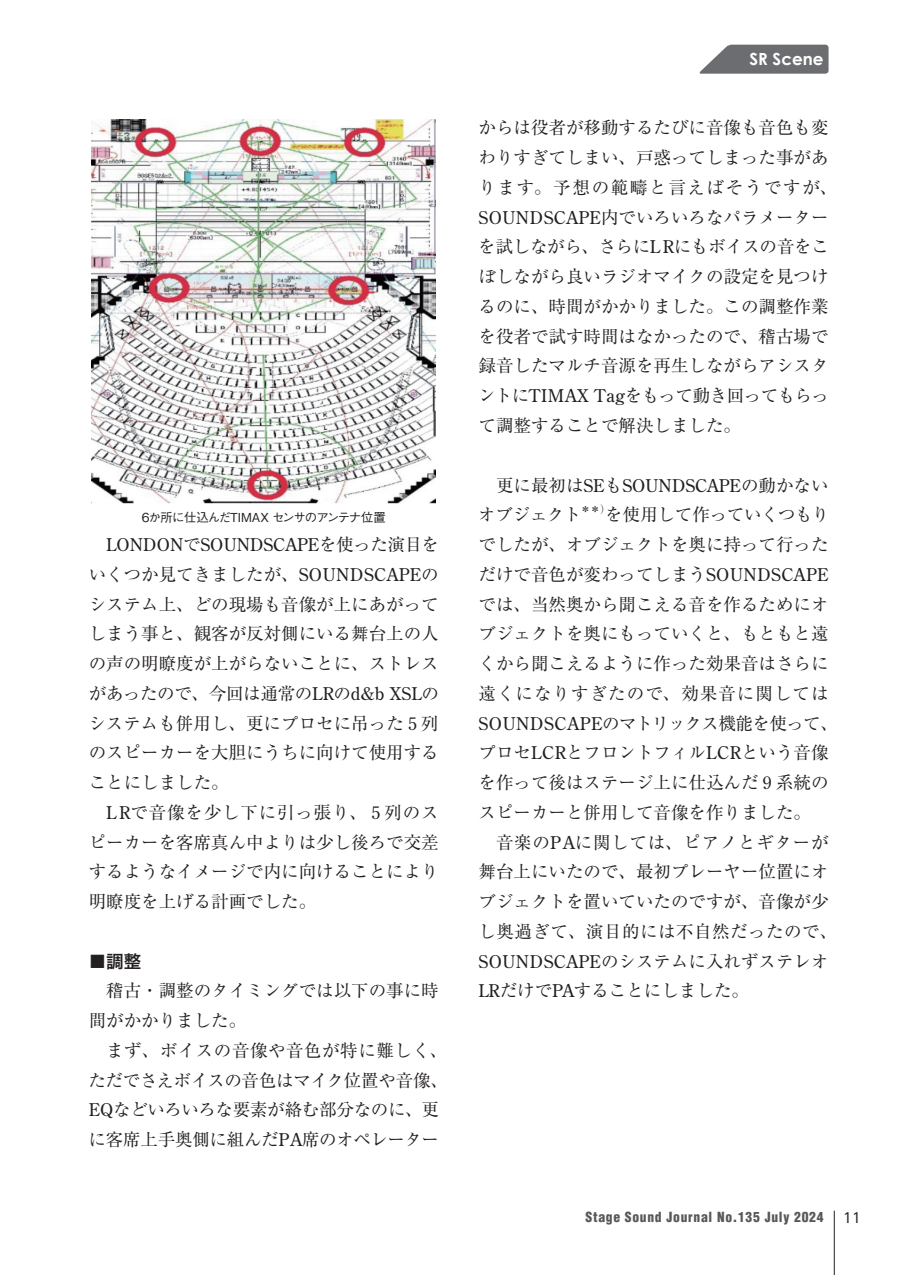
<style>
.page{position:relative;width:903px;height:1275px;background:#fff}
.page>*{position:absolute;margin:0;border:0;box-sizing:border-box;transform-origin:0 0}
.t1{font:17.5px/29.8px "Ryumin Pr 6 N";color:#231f20}
.t2{font:17.5px "Century Old Style";letter-spacing:.005em;color:#231f20}
.t3{font:17.5px "Hira Kaku Pro W6";color:#231f20}
.t4{font:700 16.8px "Century Gothic";color:#fff}
.t5{font:900 condensed 13.65px "Helvetica LT Std";letter-spacing:.05em;color:#57585a}
.t6{font:13.65px "UD Shin Go Pro";color:#231f20}
.t7{font:500 12.42px "Gothic BBB Pr 6 N";letter-spacing:-.07em;color:#231f20}
.t8{font:10.15px "Ryumin Pr 6 N";color:#231f20}
.s1{font-family:"Ryumin Pr 6 N"}
.s2{font-family:"Century Old Style"}
</style>
<div class="page">
<hr style="left:834px;top:1211px;width:1px;height:64px;background:#231f20">
<svg style="left:699px;top:45px;width:129px;height:29px;background:#7d7e81"></svg>
<img style="left:92px;top:119px;width:344px;height:384px">
<p class="t7" style="left:142px;top:507px;width:246px">6か所に仕込んだTIMAX センサのアンテナ位置</p>
<p class="t2" style="left:106px;top:533px;width:334px">LONDON<span class="s1">で</span>SOUNDSCAPE<span class="s1">を使った演目を</span></p>
<p class="t1" style="left:88px;top:558px;width:352px;text-align:justify">いくつか見てきましたが、<span class="s2">SOUNDSCAPE</span>のシステム上、どの現場も音像が上にあがってしまう事と、観客が反対側にいる舞台上の人の声の明瞭度が上がらないことに、ストレスがあったので、今回は通常の<span class="s2">LR</span>の<span class="s2">d&amp;b XSL</span>のシステムも併用し、更にプロセに吊った <span class="s2">5</span> 列のスピーカーを大胆にうちに向けて使用することにしました。</p>
<p class="t1" style="left:89px;top:796px;width:351px;text-align:justify;text-indent:18px"><span class="s2">LR</span>で音像を少し下に引っ張り、 <span class="s2">5</span> 列のスピーカーを客席真ん中よりは少し後ろで交差するようなイメージで内に向けることにより明瞭度を上げる計画でした。</p>
<p class="t3" style="left:89px;top:945px;width:54px">■調整</p>
<p class="t1" style="left:89px;top:975px;width:351px;text-indent:18px">稽古・調整のタイミングでは以下の事に時間がかかりました。</p>
<p class="t1" style="left:88px;top:1034px;width:361px;text-indent:18px">まず、ボイスの音像や音色が特に難しく、ただでさえボイスの音色はマイク位置や音像、<br><span class="s2">EQ</span>などいろいろな要素が絡む部分なのに、更に客席上手奥側に組んだ<span class="s2">PA</span>席のオペレーター</p>
<p class="t4" style="left:749px;top:49px;width:75px">SR Scene</p>
<p class="t1" style="left:478px;top:112px;width:361px">からは役者が移動するたびに音像も音色も変わりすぎてしまい、戸惑ってしまった事があります。予想の範疇と言えばそうですが、<br><span class="s2">SOUNDSCAPE</span>内でいろいろなパラメーターを試しながら、さらに<span class="s2">LR</span>にもボイスの音をこぼしながら良いラジオマイクの設定を見つけるのに、時間がかかりました。この調整作業を役者で試す時間はなかったので、稽古場で録音したマルチ音源を再生しながらアシスタントに<span class="s2">TIMAX Tag</span>をもって動き回ってもらって調整することで解決しました。</p>
<p class="t2" style="left:496px;top:474px;width:334px"><span class="s1">更に最初は</span>SE<span class="s1">も</span>SOUNDSCAPE<span class="s1">の動かない</span></p>
<p class="t1" style="left:478px;top:499px;width:105px">オブジェクト</p>
<p class="t8" style="left:580px;top:501px;width:31px">＊＊）</p>
<p class="t1" style="left:478px;top:499px;width:361px;text-indent:127px">を使用して作っていくつもりでしたが、オブジェクトを奥に持って行っただけで音色が変わってしまう<span class="s2">SOUNDSCAPE</span>では、当然奥から聞こえる音を作るためにオブジェクトを奥にもっていくと、もともと遠くから聞こえるように作った効果音はさらに遠くになりすぎたので、効果音に関しては<br><span class="s2">SOUNDSCAPE</span>のマトリックス機能を使って、プロセ<span class="s2">LCR</span>とフロントフィル<span class="s2">LCR</span>という音像を作って後はステージ上に仕込んだ <span class="s2">9</span> 系統のスピーカーと併用して音像を作りました。</p>
<p class="t1" style="left:478px;top:826px;width:360px;text-indent:18px">音楽の<span class="s2">PA</span>に関しては、ピアノとギターが舞台上にいたので、最初プレーヤー位置にオブジェクトを置いていたのですが、音像が少し奥過ぎて、演目的には不自然だったので、<br><span class="s2">SOUNDSCAPE</span>のシステムに入れずステレオ<br><span class="s2">LR</span>だけで<span class="s2">PA</span>することにしました。</p>
<p class="t5" style="left:586px;top:1208px;width:239px">Stage Sound Journal No.135 July 2024</p>
<p class="t6" style="left:843px;top:1206px;width:20px">11</p>
</div>
